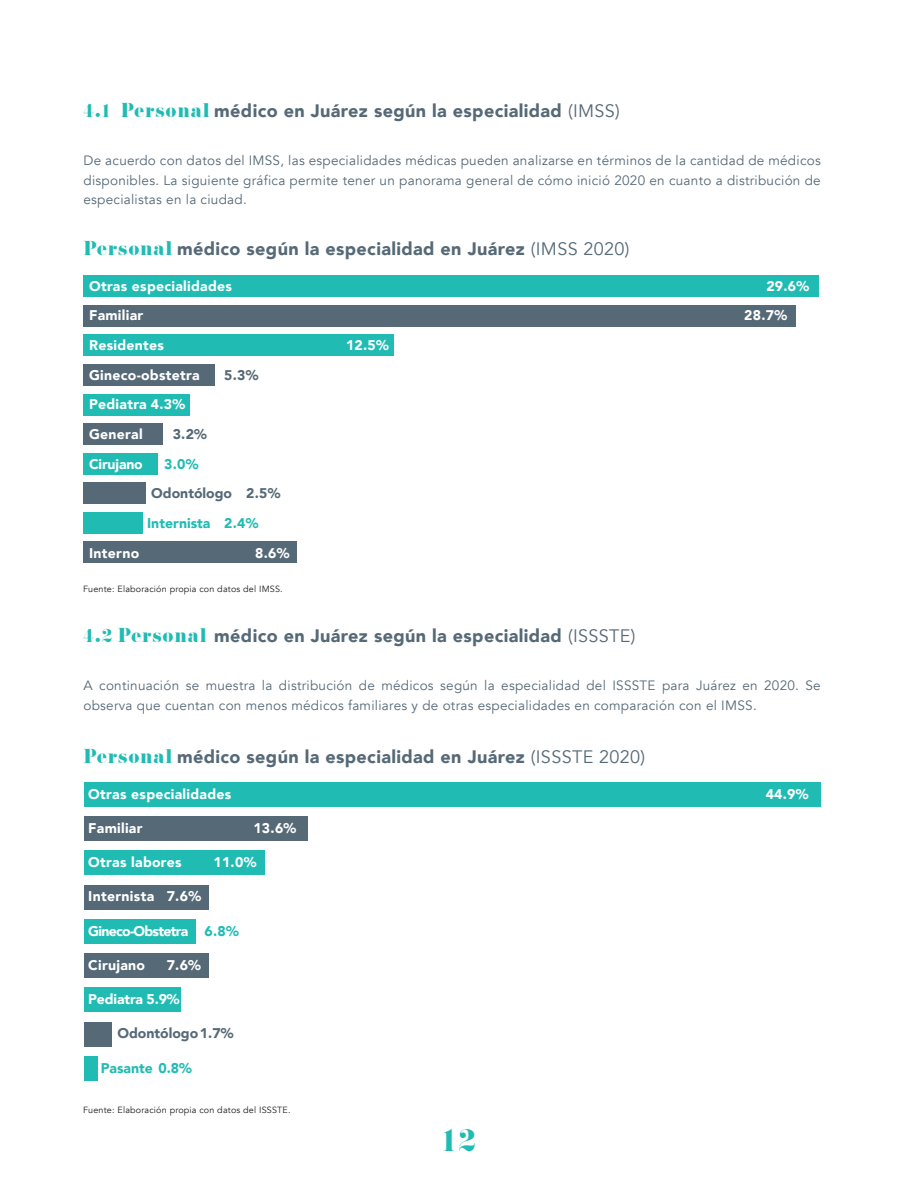
<style>
.page{position:relative;width:918px;height:1188px;background:#fff}
.page>*{position:absolute;margin:0;border:0;box-sizing:border-box;transform-origin:0 0}
.t1{font:30px "Pistilli";color:#20bcb4}
.t2{font:900 18px "Avenir";letter-spacing:.02em;color:#556977}
.t3{font:900 14.1px "Avenir";letter-spacing:.02em;color:#fff}
.t4{font:900 14.1px "Avenir";letter-spacing:-.05em;color:#fff}
.t5{font:900 14.1px "Avenir";color:#20bcb4}
.t6{font:900 14.1px "Avenir";color:#556977}
.t7{font:900 14.1px "Avenir";letter-spacing:-.01em;color:#fff}
.t8{font:900 13.95px/29.7px "Avenir";letter-spacing:.02em;color:#fff}
.t9{font:900 13.95px "Avenir";color:#556977}
.t10{font:900 13.95px "Avenir";color:#20bcb4}
.t11{font:13.5px/19.5px "Avenir";letter-spacing:.02em;color:#556977;text-align:justify}
.t12{font:9px "Avenir";letter-spacing:.02em;color:#221d1e}
.s1{font-family:"Pistilli";font-weight:400;color:#20bcb4}
.s2{font-weight:400}
</style>
<div class="page">
<div style="left:83px;top:276px;width:735px;height:21px;background:#20bcb4"></div>
<div style="left:83px;top:305px;width:713px;height:22px;background:#556977"></div>
<div style="left:83px;top:335px;width:310px;height:21px;background:#20bcb4"></div>
<div style="left:83px;top:364px;width:132px;height:22px;background:#556977"></div>
<div style="left:83px;top:394px;width:107px;height:21px;background:#20bcb4"></div>
<div style="left:83px;top:423px;width:80px;height:22px;background:#556977"></div>
<div style="left:83px;top:453px;width:75px;height:21px;background:#20bcb4"></div>
<div style="left:83px;top:483px;width:62px;height:21px;background:#556977"></div>
<div style="left:83px;top:512px;width:60px;height:21px;background:#20bcb4"></div>
<div style="left:83px;top:542px;width:214px;height:21px;background:#556977"></div>
<div style="left:84px;top:782px;width:737px;height:25px;background:#20bcb4"></div>
<div style="left:84px;top:816px;width:223px;height:25px;background:#556977"></div>
<div style="left:84px;top:851px;width:181px;height:24px;background:#20bcb4"></div>
<div style="left:84px;top:885px;width:125px;height:24px;background:#556977"></div>
<div style="left:84px;top:919px;width:112px;height:25px;background:#20bcb4"></div>
<div style="left:84px;top:953px;width:125px;height:25px;background:#556977"></div>
<div style="left:84px;top:987px;width:97px;height:25px;background:#20bcb4"></div>
<div style="left:84px;top:1022px;width:28px;height:24px;background:#556977"></div>
<div style="left:84px;top:1056px;width:13px;height:25px;background:#20bcb4"></div>
<h2 class="t2" style="left:83px;top:95px;width:538px"><span class="s1">4.1 Personal</span> médico en Juárez según la especialidad <span class="s2">(IMSS)</span></h2>
<p class="t11" style="left:83px;top:151px;width:739px">De acuerdo con datos del IMSS, las especialidades médicas pueden analizarse en términos de la cantidad de médicos disponibles. La siguiente gráfica permite tener un panorama general de cómo inició 2020 en cuanto a distribución de especialistas en la ciudad.</p>
<h2 class="t2" style="left:83px;top:233px;width:548px"><span class="s1">Personal</span> médico según la especialidad en Juárez <span class="s2">(IMSS 2020)</span></h2>
<p class="t8" style="left:89px;top:270px;width:144px">Otras especialidades<br>Familiar<br>Residentes<br>Gineco-obstetra<br>Pediatra 4.3%<br>General<br>Cirujano</p>
<p class="t9" style="left:151px;top:481px;width:82px">Odontólogo</p>
<p class="t10" style="left:147px;top:511px;width:65px">Internista</p>
<p class="t8" style="left:89px;top:538px;width:52px">Interno</p>
<p class="t9" style="left:224px;top:363px;width:36px">5.3%</p>
<p class="t9" style="left:173px;top:422px;width:36px">3.2%</p>
<p class="t10" style="left:164px;top:452px;width:36px">3.0%</p>
<p class="t9" style="left:246px;top:482px;width:36px">2.5%</p>
<p class="t10" style="left:224px;top:511px;width:36px">2.4%</p>
<p class="t8" style="left:255px;top:538px;width:36px">8.6%</p>
<p class="t12" style="left:83px;top:584px;width:201px">Fuente: Elaboración propia con datos del IMSS.</p>
<p class="t8" style="left:346px;top:330px;width:44px">12.5%</p>
<h2 class="t2" style="left:83px;top:620px;width:554px"><span class="s1">4.2 Personal</span> médico en Juárez según la especialidad <span class="s2">(ISSSTE)</span></h2>
<p class="t8" style="left:744px;top:271px;width:66px;text-indent:22px">29.6%<br>28.7%</p>
<p class="t11" style="left:83px;top:676px;width:739px">A continuación se muestra la distribución de médicos según la especialidad del ISSSTE para Juárez en 2020. Se observa que cuentan con menos médicos familiares y de otras especialidades en comparación con el IMSS.</p>
<h2 class="t2" style="left:83px;top:742px;width:564px"><span class="s1">Personal</span> médico según la especialidad en Juárez <span class="s2">(ISSSTE 2020)</span></h2>
<p class="t3" style="left:88px;top:782px;width:145px">Otras especialidades</p>
<p class="t3" style="left:88px;top:816px;width:56px">Familiar</p>
<p class="t3" style="left:88px;top:850px;width:95px">Otras labores</p>
<p class="t3" style="left:88px;top:884px;width:67px">Internista</p>
<p class="t4" style="left:88px;top:919px;width:102px">Gineco-Obstetra</p>
<p class="t3" style="left:88px;top:953px;width:58px">Cirujano</p>
<p class="t7" style="left:88px;top:987px;width:93px">Pediatra 5.9%</p>
<p class="t6" style="left:117px;top:1021px;width:118px">Odontólogo1.7%</p>
<p class="t5" style="left:101px;top:1056px;width:93px">Pasante 0.8%</p>
<p class="t3" style="left:253px;top:816px;width:44px">13.6%</p>
<p class="t3" style="left:213px;top:850px;width:44px">11.0%</p>
<p class="t3" style="left:167px;top:884px;width:36px">7.6%</p>
<p class="t5" style="left:205px;top:919px;width:36px">6.8%</p>
<p class="t3" style="left:167px;top:953px;width:36px">7.6%</p>
<p class="t12" style="left:83px;top:1104px;width:209px">Fuente: Elaboración propia con datos del ISSSTE.</p>
<h1 class="t1" style="left:440px;top:1121px;width:38px">12</h1>
<p class="t3" style="left:766px;top:782px;width:44px">44.9%</p>
</div>
